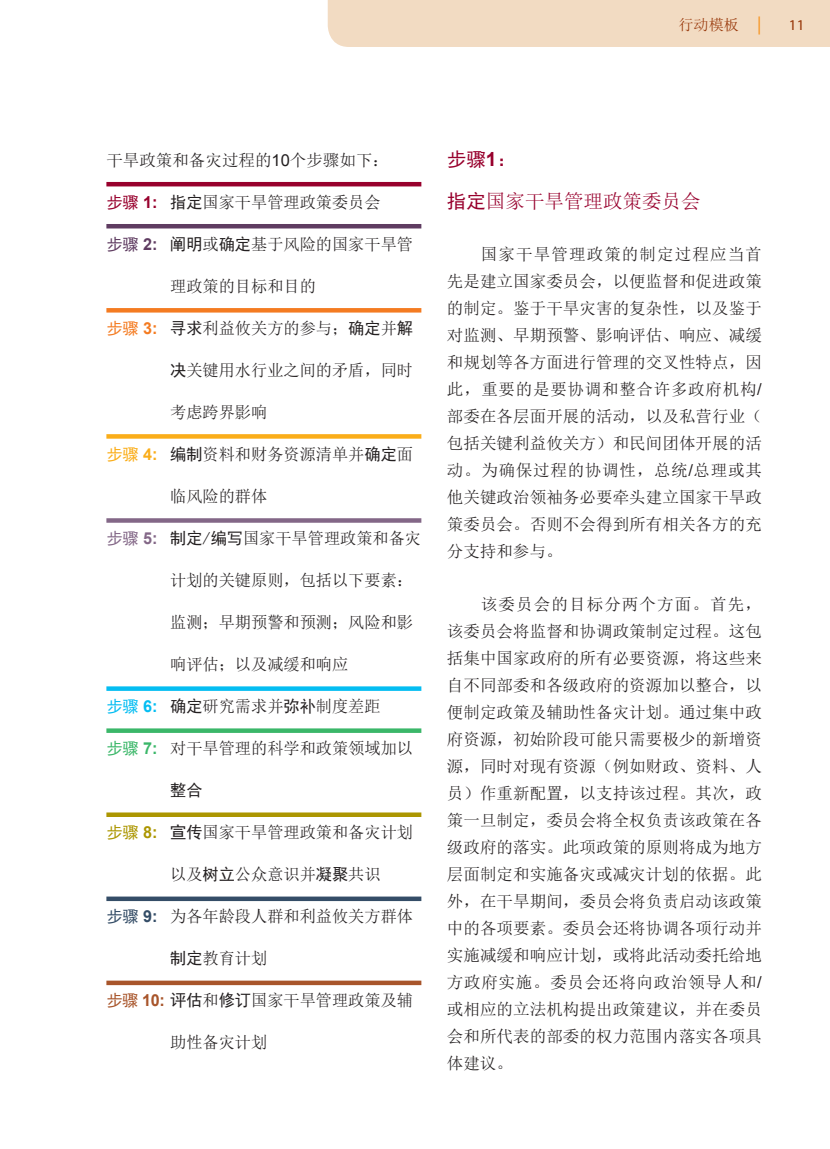
<style>
.page{position:relative;width:830px;height:1149px;background:#fff}
.page>*{position:absolute;margin:0;border:0;box-sizing:border-box;transform-origin:0 0}
.t1{font:19.5px "Sim Sun";color:#98012d}
.t2{font:19.5px "Sim Hei";color:#98012d}
.t3{font:16.5px/27px "Sim Sun";color:#231f20;text-align:justify}
.t4{font:16.5px "Sim Hei";color:#231f20}
.t5{font:15px "Sim Sun";color:#963406}
.t6{font:15px "Myriad Pro";color:#963406}
.s1{font-family:"Myriad Pro";font-size:18px;color:#f7931d}
.s2{font-family:"Arial"}
.s3{font-family:"Sim Hei";color:#98012d}
.s4{font-family:"Arial";font-weight:700;color:#98012d}
.s5{font-family:"Sim Hei"}
.s6{font-family:"Sim Hei";color:#5f3c61}
.s7{font-family:"Arial";font-weight:700;color:#5f3c61}
.s8{font-family:"Sim Hei";color:#f47b21}
.s9{font-family:"Arial";font-weight:700;color:#f47b21}
.s10{font-family:"Sim Hei";color:#faad19}
.s11{font-family:"Arial";font-weight:700;color:#faad19}
.s12{font-family:"Sim Hei";color:#836787}
.s13{font-family:"Arial";font-weight:700;color:#836787}
.s14{font-family:"Sim Hei";color:#04bdf2}
.s15{font-family:"Arial";font-weight:700;color:#04bdf2}
.s16{font-family:"Sim Hei";color:#3bb769}
.s17{font-family:"Arial";font-weight:700;color:#3bb769}
.s18{font-family:"Sim Hei";color:#ac9601}
.s19{font-family:"Arial";font-weight:700;color:#ac9601}
.s20{font-family:"Sim Hei";color:#344d67}
.s21{font-family:"Arial";font-weight:700;color:#344d67}
.s22{font-family:"Sim Hei";color:#a8552b}
.s23{font-family:"Arial";font-weight:700;color:#a8552b}
.s24{font-family:"Arial";font-weight:700}
</style>
<div class="page">
<div style="left:327px;top:0;width:502px;height:47px;background:#f2dbc2"></div>
<hr style="left:106px;top:182px;width:315px;height:4px;background:#98012d">
<hr style="left:106px;top:224px;width:315px;height:4px;background:#5f3c61">
<svg style="left:106px;top:308px;width:315px;height:4px"></svg>
<svg style="left:106px;top:434px;width:315px;height:4px"></svg>
<svg style="left:106px;top:518px;width:315px;height:4px"></svg>
<svg style="left:106px;top:686px;width:315px;height:4px"></svg>
<svg style="left:106px;top:728px;width:315px;height:4px"></svg>
<svg style="left:106px;top:812px;width:315px;height:4px"></svg>
<svg style="left:106px;top:896px;width:315px;height:4px"></svg>
<svg style="left:106px;top:980px;width:315px;height:4px"></svg>
<p class="t5" style="left:678px;top:17px;width:85px">行动模板 <span class="s1">|</span></p>
<p class="t6" style="left:788px;top:15px;width:17px">11</p>
<p class="t3" style="left:106px;top:146px;width:284px">干旱政策和备灾过程的<span class="s2">10</span>个步骤如下：</p>
<p class="t3" style="left:106px;top:188px;width:275px"><span class="s3">步骤</span> <span class="s4">1:</span> <span class="s5">指定</span>国家干旱管理政策委员会</p>
<p class="t3" style="left:106px;top:230px;width:308px"><span class="s6">步骤</span> <span class="s7">2:</span> <span class="s5">阐明</span>或<span class="s5">确定</span>基于风险的国家干旱管</p>
<p class="t3" style="left:170px;top:272px;width:147px">理政策的目标和目的</p>
<p class="t3" style="left:106px;top:314px;width:308px"><span class="s8">步骤</span> <span class="s9">3:</span> <span class="s5">寻求</span>利益攸关方的参与；<span class="s5">确定</span>并<span class="s5">解</span></p>
<p class="t3" style="left:170px;top:356px;width:244px"><span class="s5">决</span>关键用水行业之间的矛盾，同时</p>
<p class="t3" style="left:170px;top:398px;width:99px">考虑跨界影响</p>
<p class="t3" style="left:106px;top:440px;width:308px"><span class="s10">步骤</span> <span class="s11">4:</span> <span class="s5">编制</span>资料和财务资源清单并<span class="s5">确定</span>面</p>
<p class="t3" style="left:170px;top:482px;width:99px">临风险的群体</p>
<p class="t3" style="left:106px;top:524px;width:316px"><span class="s12">步骤</span> <span class="s13">5:</span> <span class="s5">制定/编写</span>国家干旱管理政策和备灾</p>
<p class="t3" style="left:170px;top:566px;width:244px">计划的关键原则，包括以下要素：</p>
<p class="t3" style="left:170px;top:608px;width:244px">监测；早期预警和预测；风险和影</p>
<p class="t3" style="left:170px;top:650px;width:179px">响评估；以及减缓和响应</p>
<p class="t3" style="left:106px;top:692px;width:275px"><span class="s14">步骤</span> <span class="s15">6:</span> <span class="s5">确定</span>研究需求并<span class="s5">弥补</span>制度差距</p>
<p class="t3" style="left:106px;top:734px;width:308px"><span class="s16">步骤</span> <span class="s17">7:</span> 对干旱管理的科学和政策领域加以</p>
<p class="t4" style="left:170px;top:781px;width:34px">整合</p>
<p class="t3" style="left:106px;top:818px;width:308px"><span class="s18">步骤</span> <span class="s19">8:</span> <span class="s5">宣传</span>国家干旱管理政策和备灾计划</p>
<p class="t3" style="left:170px;top:860px;width:212px">以及<span class="s5">树立</span>公众意识并<span class="s5">凝聚</span>共识</p>
<p class="t3" style="left:106px;top:902px;width:308px"><span class="s20">步骤</span> <span class="s21">9:</span> 为各年龄段人群和利益攸关方群体</p>
<p class="t3" style="left:170px;top:944px;width:99px"><span class="s5">制定</span>教育计划</p>
<p class="t3" style="left:106px;top:986px;width:308px"><span class="s22">步骤</span> <span class="s23">10:</span> <span class="s5">评估</span>和<span class="s5">修订</span>国家干旱管理政策及辅</p>
<p class="t3" style="left:170px;top:1028px;width:99px">助性备灾计划</p>
<p class="t2" style="left:446px;top:149px;width:71px">步骤<span class="s24">1</span>：</p>
<p class="t1" style="left:446px;top:191px;width:255px"><span class="s5">指定</span>国家干旱管理政策委员会</p>
<p class="t3" style="left:446px;top:241px;width:316px;text-indent:34px">国家干旱管理政策的制定过程应当首先是建立国家委员会，以便监督和促进政策的制定。鉴于干旱灾害的复杂性，以及鉴于对监测、早期预警、影响评估、响应、减缓和规划等各方面进行管理的交叉性特点，因此，重要的是要协调和整合许多政府机构<span class="s2">/</span>部委在各层面开展的活动，以及私营行业（包括关键利益攸关方）和民间团体开展的活动。为确保过程的协调性，总统<span class="s2">/</span>总理或其他关键政治领袖务必要牵头建立国家干旱政策委员会。否则不会得到所有相关各方的充分支持和参与。</p>
<p class="t3" style="left:446px;top:590px;width:316px;text-indent:34px">该委员会的目标分两个方面。首先，该委员会将监督和协调政策制定过程。这包括集中国家政府的所有必要资源，将这些来自不同部委和各级政府的资源加以整合，以便制定政策及辅助性备灾计划。通过集中政府资源，初始阶段可能只需要极少的新增资源，同时对现有资源（例如财政、资料、人员）作重新配置，以支持该过程。其次，政策一旦制定，委员会将全权负责该政策在各级政府的落实。此项政策的原则将成为地方层面制定和实施备灾或减灾计划的依据。此外，在干旱期间，委员会将负责启动该政策中的各项要素。委员会还将协调各项行动并实施减缓和响应计划，或将此活动委托给地方政府实施。委员会还将向政治领导人和<span class="s2">/</span>或相应的立法机构提出政策建议，并在委员会和所代表的部委的权力范围内落实各项具体建议。</p>
</div>
